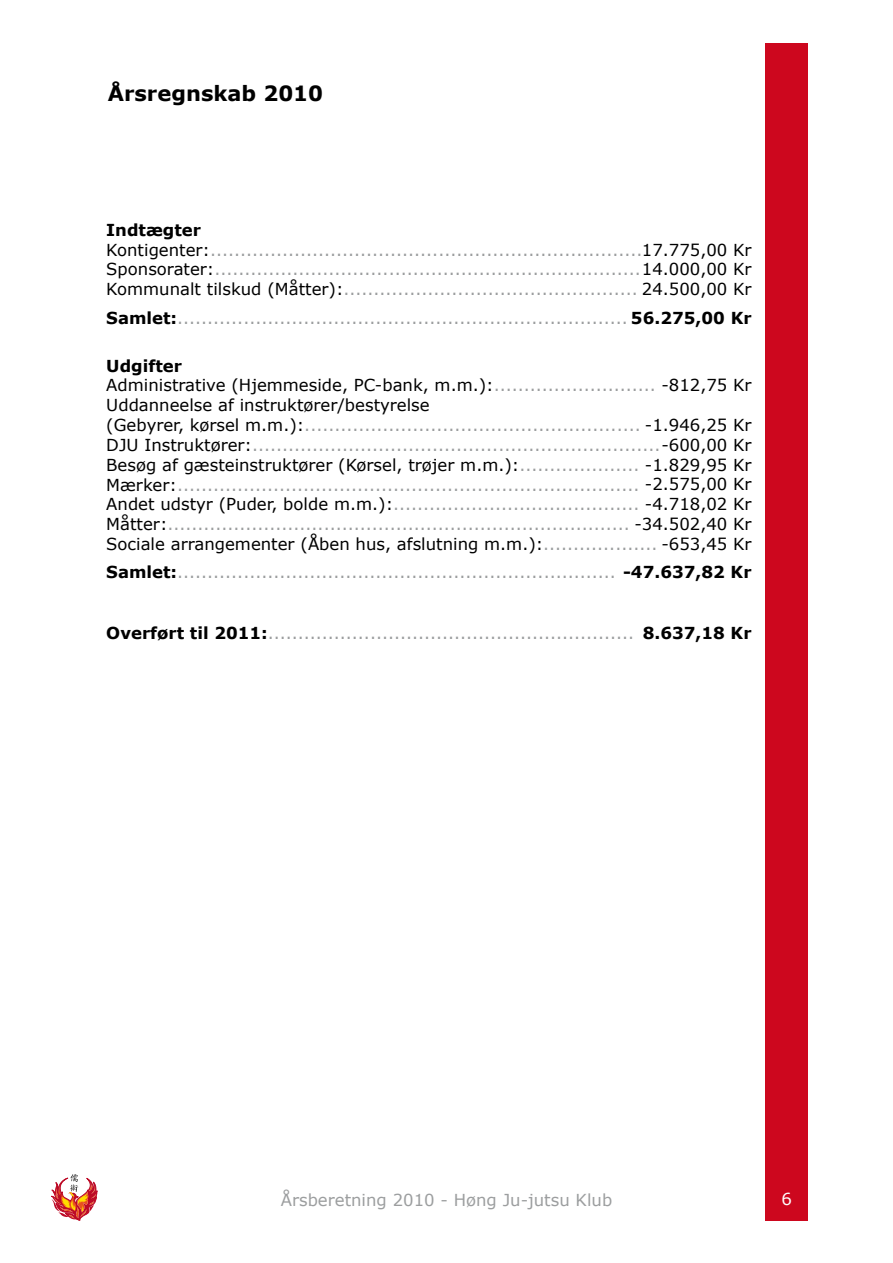
<style>
.page{position:relative;width:893px;height:1263px;background:#fff}
.page>*{position:absolute;margin:0;border:0;box-sizing:border-box;transform-origin:0 0}
.t1{font:700 21px "Verdana";color:#000}
.t2{font:16.5px/19.8px "Verdana";color:#9c9e9f}
.t3{font:700 16.5px "Verdana";color:#000}
.t4{font:16.5px "Verdana";color:#fff}
.s1{font-weight:700;color:#000}
.s2{color:#000}
</style>
<div class="page">
<div style="left:765px;top:43px;width:43px;height:1177px;background:#cd071e"></div>
<svg style="left:52px;top:1174px;width:45px;height:46px"></svg>
<p class="t1" style="left:108px;top:80px;width:217px">Årsregnskab 2010</p>
<p class="t2" style="left:106px;top:219px;width:647px"><span class="s1">Indtægter </span><span class="s2">Kontigenter:</span>........................................................................<span class="s2">17.775,00 Kr Sponsorater:</span>.......................................................................<span class="s2">14.000,00 Kr Kommunalt tilskud (Måtter):</span>................................................. <span class="s2">24.500,00 Kr</span></p>
<p class="t2" style="left:106px;top:307px;width:647px"><span class="s1">Samlet:</span>........................................................................... <span class="s1">56.275,00 Kr</span></p>
<p class="t2" style="left:106px;top:355px;width:647px"><span class="s1">Udgifter<br></span><span class="s2">Administrative (Hjemmeside, PC-bank, m.m.):</span>........................... <span class="s2">-812,75 Kr Uddanneelse af instruktører/bestyrelse<br>(Gebyrer, kørsel m.m.):</span>........................................................ <span class="s2">-1.946,25 Kr DJU Instruktører:</span>....................................................................<span class="s2">-600,00 Kr Besøg af gæsteinstruktører (Kørsel, trøjer m.m.):</span>.................... <span class="s2">-1.829,95 Kr Mærker:</span>............................................................................. <span class="s2">-2.575,00 Kr Andet udstyr (Puder, bolde m.m.):</span>......................................... <span class="s2">-4.718,02 Kr Måtter:</span>............................................................................. <span class="s2">-34.502,40 Kr Sociale arrangementer (Åben hus, afslutning m.m.):</span>................... <span class="s2">-653,45 Kr</span></p>
<p class="t2" style="left:106px;top:562px;width:647px"><span class="s1">Samlet:</span>......................................................................... <span class="s1">-47.637,82 Kr</span></p>
<p class="t2" style="left:106px;top:623px;width:529px"><span class="s1">Overført til 2011:</span>.............................................................</p>
<p class="t3" style="left:643px;top:623px;width:110px">8.637,18 Kr</p>
<p class="t2" style="left:281px;top:1189px;width:333px">Årsberetning 2010 - Høng Ju-jutsu Klub</p>
<p class="t4" style="left:781px;top:1189px;width:12px">6</p>
</div>
